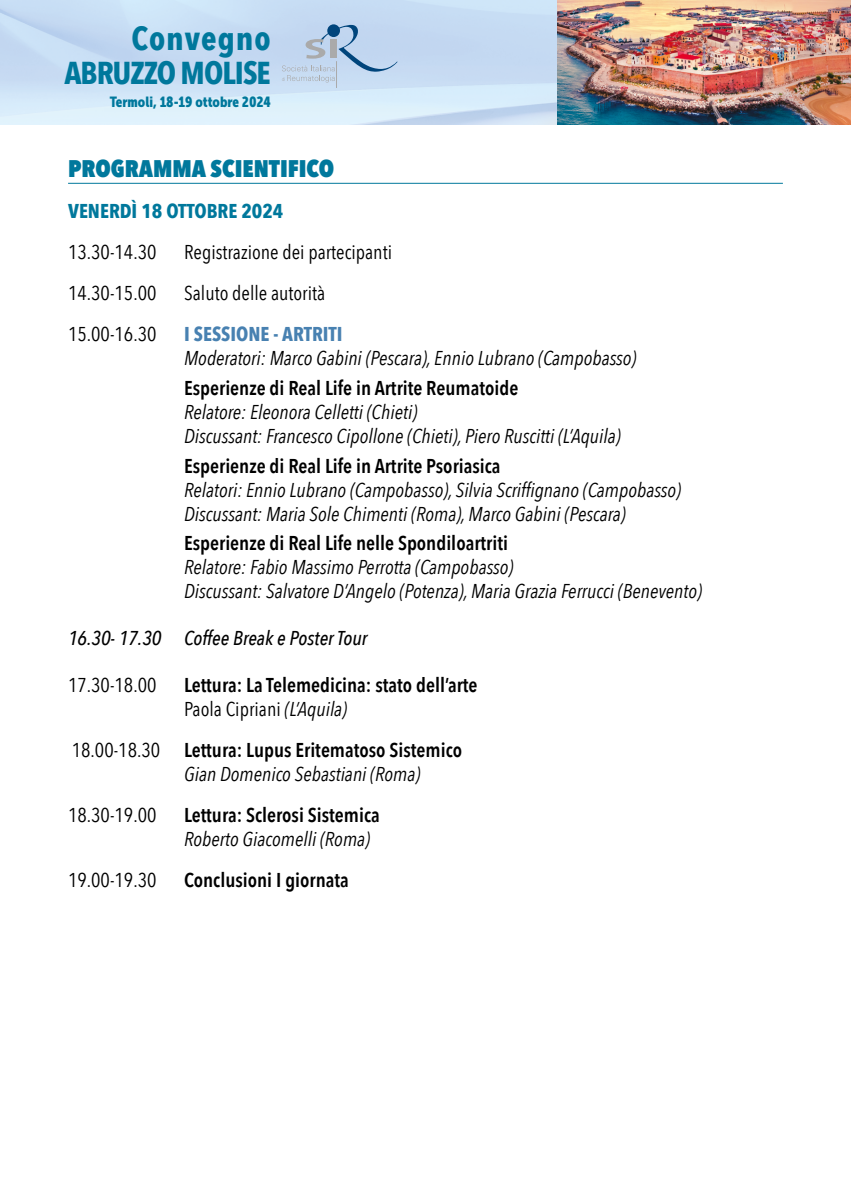
<style>
.page{position:relative;width:851px;height:1191px;background:#fff}
.page>*{position:absolute;margin:0;border:0;box-sizing:border-box;transform-origin:0 0}
.t1{font:700 32.8px "Avenir Next Condensed";letter-spacing:.03em;color:#00789c}
.t2{font:700 31.6px "Avenir Next Condensed";letter-spacing:-.03em;color:#00789c}
.t3{font:800 24px "Avenir Next Condensed";color:#00789c}
.t4{font:italic 20px/24px "Avenir Next Condensed";color:#000}
.t5{font:600 20px/24px "Avenir Next Condensed";color:#000}
.t6{font:20px "Avenir Next Condensed";color:#000}
.t7{font:italic 500 20px "Avenir Next Condensed";color:#000}
.t8{font:700 20px "Avenir Next Condensed";color:#00789c}
.t9{font:700 20px "Avenir Next Condensed";color:#4881b1}
.t10{font:14.6px "Museo Sans Cond 900";color:#00789c}
.s1{font-weight:400}
.s2{font-weight:400;font-style:italic}
</style>
<div class="page">
<img style="left:556px;top:0;width:294px;height:125px">
<svg style="left:282px;top:25px;width:115px;height:63px;background:#b6cce5"></svg>
<hr style="left:68px;top:183px;width:714px;height:1px;background:#00789c">
<h1 class="t1" style="left:132px;top:19px;width:141px">Convegno</h1>
<h2 class="t2" style="left:64px;top:54px;width:208px">ABRUZZO MOLISE</h2>
<p class="t10" style="left:110px;top:94px;width:162px">Termoli, 18-19 ottobre 2024</p>
<p class="t3" style="left:68px;top:154px;width:268px">PROGRAMMA SCIENTIFICO</p>
<p class="t8" style="left:68px;top:199px;width:217px">VENERDÌ 18 OTTOBRE 2024</p>
<p class="t6" style="left:68px;top:235px;width:90px">13.30-14.30</p>
<p class="t6" style="left:184px;top:235px;width:209px">Registrazione dei partecipanti</p>
<p class="t6" style="left:68px;top:276px;width:90px">14.30-15.00</p>
<p class="t6" style="left:184px;top:276px;width:143px">Saluto delle autorità</p>
<p class="t6" style="left:68px;top:317px;width:90px">15.00-16.30</p>
<p class="t9" style="left:184px;top:322px;width:160px">I SESSIONE - ARTRITI</p>
<p class="t4" style="left:184px;top:346px;width:454px">Moderatori: Marco Gabini (Pescara), Ennio Lubrano (Campobasso)</p>
<p class="t5" style="left:184px;top:375px;width:335px">Esperienze di Real Life in Artrite Reumatoide</p>
<p class="t4" style="left:184px;top:400px;width:438px">Relatore: Eleonora Celletti (Chieti)<br>Discussant: Francesco Cipollone (Chieti), Piero Ruscitti (L’Aquila)</p>
<p class="t5" style="left:184px;top:453px;width:318px">Esperienze di Real Life in Artrite Psoriasica</p>
<p class="t4" style="left:184px;top:477px;width:498px">Relatori: Ennio Lubrano (Campobasso), Silvia Scriffignano (Campobasso)<br>Discussant: Maria Sole Chimenti (Roma), Marco Gabini (Pescara)</p>
<p class="t5" style="left:184px;top:531px;width:325px">Esperienze di Real Life nelle Spondiloartriti</p>
<p class="t4" style="left:184px;top:555px;width:519px">Relatore: Fabio Massimo Perrotta (Campobasso)<br>Discussant: Salvatore D’Angelo (Potenza), Maria Grazia Ferrucci (Benevento)</p>
<p class="t7" style="left:68px;top:626px;width:301px">16.30- 17.30 Coffee Break e Poster Tour</p>
<p class="t6" style="left:68px;top:667px;width:90px">17.30-18.00</p>
<p class="t5" style="left:184px;top:672px;width:295px">Lettura: La Telemedicina: stato dell’arte<br><span class="s1">Paola Cipriani</span> <span class="s2">(L’Aquila)</span></p>
<p class="t5" style="left:184px;top:737px;width:279px;text-indent:-112px"><span class="s1">18.00-18.30</span> Lettura: Lupus Eritematoso Sistemico<br><span class="s2">Gian Domenico Sebastiani (Roma)</span></p>
<p class="t6" style="left:68px;top:797px;width:90px">18.30-19.00</p>
<p class="t5" style="left:184px;top:802px;width:197px">Lettura: Sclerosi Sistemica</p>
<p class="t4" style="left:184px;top:826px;width:187px">Roberto Giacomelli (Roma)</p>
<p class="t6" style="left:68px;top:862px;width:90px">19.00-19.30</p>
<p class="t5" style="left:184px;top:867px;width:166px">Conclusioni I giornata</p>
</div>
